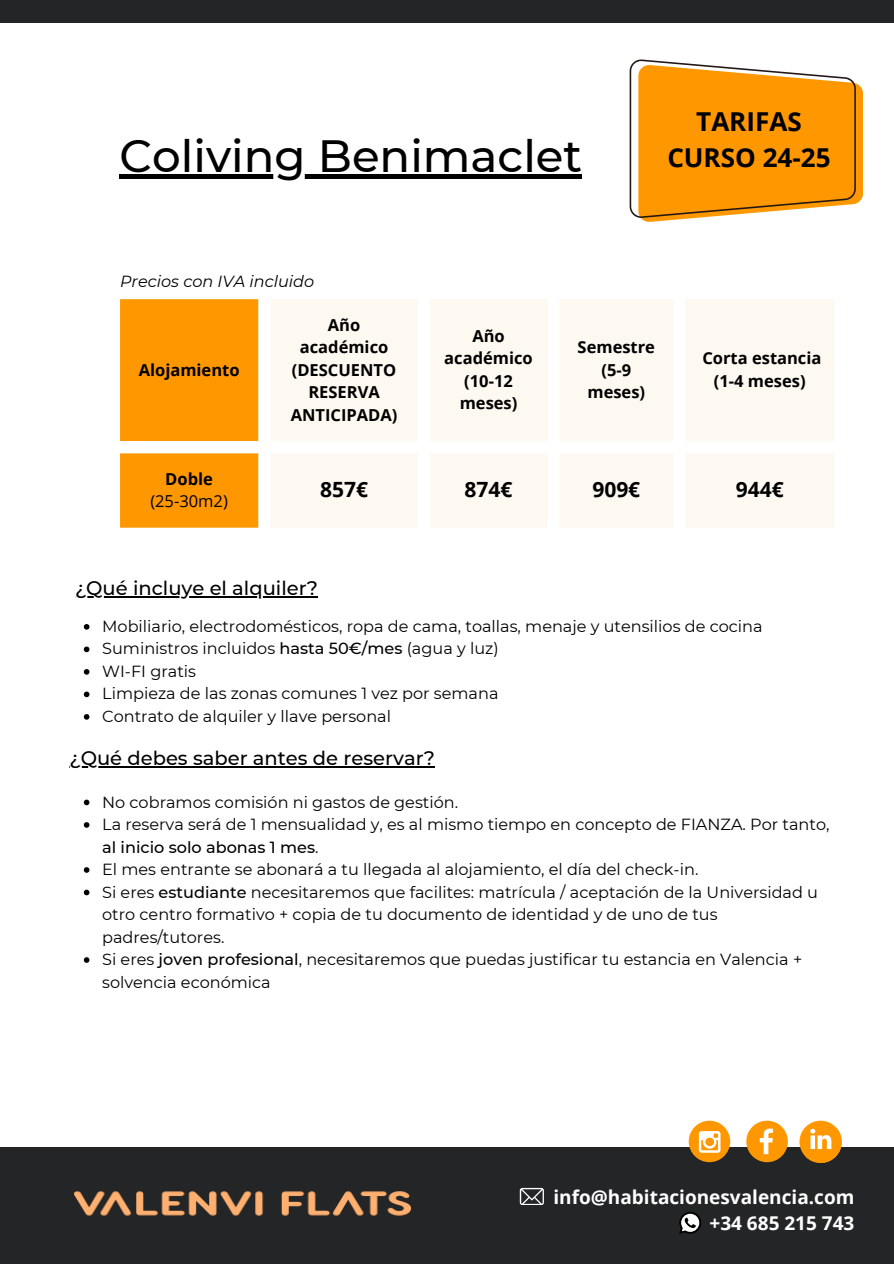
<style>
.page{position:relative;width:894px;height:1264px;background:#fff}
.page>*{position:absolute;margin:0;border:0;box-sizing:border-box;transform-origin:0 0}
.t1{font:500 45.15px "Montserrat";color:#000}
.t2{font:700 26.1px/35.8px "Open Sans";color:#000;text-align:center}
.t3{font:700 21px "Open Sans";color:#000}
.t4{font:500 19.5px "Montserrat";color:#000}
.t5{font:700 19.05px "Open Sans";color:#fff}
.t6{font:700 16.5px/22.5px "Open Sans";color:#000;text-align:center}
.t7{font:16.5px "Open Sans";color:#000}
.t8{font:16.05px/22.5px "Montserrat";color:#000}
.t9{font:italic 16.05px "Montserrat";color:#000}
.s1{font-weight:500}
</style>
<div class="page">
<div style="left:0;top:1146px;width:893px;height:117px;background:#232526"></div>
<div style="left:0;top:0;width:893px;height:23px;background:#232526"></div>
<img style="left:75px;top:1191px;width:335px;height:25px">
<div style="left:120px;top:299px;width:138px;height:228px;background:#ff9800"></div>
<svg style="left:271px;top:299px;width:563px;height:228px;fill:#fdf8f0"></svg>
<svg style="left:629px;top:59px;width:233px;height:163px;background:#f8a52b"></svg>
<svg style="left:679px;top:1212px;width:22px;height:21px"></svg>
<svg style="left:519px;top:1187px;width:24px;height:17px"></svg>
<div style="left:688px;top:1120px;width:42px;height:42px;background:#ff9800;border-radius:50%"></div>
<svg style="left:698px;top:1131px;width:22px;height:21px"></svg>
<svg style="left:746px;top:1120px;width:41px;height:42px"></svg>
<svg style="left:799px;top:1120px;width:42px;height:42px"></svg>
<svg style="left:805px;top:1126px;width:38px;height:37px"></svg>
<hr style="left:120px;top:175px;width:462px;height:4px;background:#000">
<hr style="left:75px;top:596px;width:243px;height:1px;background:#000">
<svg style="left:84px;top:624px;width:5px;height:5px"></svg>
<svg style="left:84px;top:646px;width:5px;height:6px"></svg>
<svg style="left:84px;top:669px;width:5px;height:5px"></svg>
<svg style="left:84px;top:691px;width:5px;height:6px"></svg>
<svg style="left:84px;top:714px;width:5px;height:5px"></svg>
<hr style="left:69px;top:766px;width:365px;height:1px;background:#000">
<svg style="left:84px;top:799px;width:5px;height:6px"></svg>
<svg style="left:84px;top:822px;width:5px;height:5px"></svg>
<svg style="left:84px;top:867px;width:5px;height:5px"></svg>
<svg style="left:84px;top:889px;width:5px;height:6px"></svg>
<svg style="left:84px;top:957px;width:5px;height:5px"></svg>
<p class="t1" style="left:120px;top:128px;width:464px">Coliving Benimaclet</p>
<p class="t9" style="left:120px;top:272px;width:196px">Precios con IVA incluido</p>
<p class="t2" style="left:667px;top:103px;width:165px">TARIFAS<br>CURSO 24-25</p>
<p class="t6" style="left:139px;top:358px;width:102px">Alojamiento</p>
<p class="t6" style="left:165px;top:467px;width:49px">Doble</p>
<p class="t7" style="left:150px;top:490px;width:79px">(25-30m2)</p>
<h2 class="t6" style="left:290px;top:313px;width:108px">Año académico (DESCUENTO<br>RESERVA<br>ANTICIPADA)</h2>
<p class="t6" style="left:444px;top:324px;width:90px">Año académico (10-12 meses)</p>
<p class="t6" style="left:577px;top:335px;width:79px">Semestre</p>
<p class="t6" style="left:587px;top:358px;width:59px">(5-9 meses)</p>
<p class="t6" style="left:702px;top:347px;width:120px">Corta estancia (1-4 meses)</p>
<p class="t3" style="left:320px;top:475px;width:49px">857€</p>
<p class="t3" style="left:464px;top:475px;width:49px">874€</p>
<p class="t3" style="left:592px;top:475px;width:49px">909€</p>
<p class="t3" style="left:735px;top:475px;width:49px">944€</p>
<h3 class="t4" style="left:75px;top:576px;width:244px">¿Qué incluye el alquiler?</h3>
<p class="t8" style="left:102px;top:615px;width:661px">Mobiliario, electrodomésticos, ropa de cama, toallas, menaje y utensilios de cocina</p>
<p class="t8" style="left:102px;top:637px;width:398px">Suministros incluidos <span class="s1">hasta 50€/mes</span> (agua y luz)</p>
<p class="t8" style="left:102px;top:660px;width:95px">WI-FI gratis</p>
<p class="t8" style="left:102px;top:682px;width:397px">Limpieza de las zonas comunes 1 vez por semana</p>
<p class="t8" style="left:102px;top:705px;width:290px">Contrato de alquiler y llave personal</p>
<h3 class="t4" style="left:69px;top:746px;width:367px">¿Qué debes saber antes de reservar?</h3>
<p class="t8" style="left:102px;top:790px;width:357px">No cobramos comisión ni gastos de gestión.</p>
<p class="t8" style="left:102px;top:813px;width:728px">La reserva será de 1 mensualidad y, es al mismo tiempo en concepto de FIANZA. Por tanto, <span class="s1">al inicio solo abonas 1 mes</span>.</p>
<p class="t8" style="left:102px;top:858px;width:597px">El mes entrante se abonará a tu llegada al alojamiento, el día del check-in.</p>
<p class="t8" style="left:102px;top:880px;width:717px">Si eres <span class="s1">estudiante</span> necesitaremos que facilites: matrícula / aceptación de la Universidad u otro centro formativo + copia de tu documento de identidad y de uno de tus padres/tutores.</p>
<p class="t8" style="left:102px;top:948px;width:701px">Si eres <span class="s1">joven profesional</span>, necesitaremos que puedas justificar tu estancia en Valencia + solvencia económica</p>
<p class="t5" style="left:553px;top:1183px;width:302px">info@habitacionesvalencia.com</p>
<p class="t5" style="left:709px;top:1209px;width:146px">+34 685 215 743</p>
</div>
